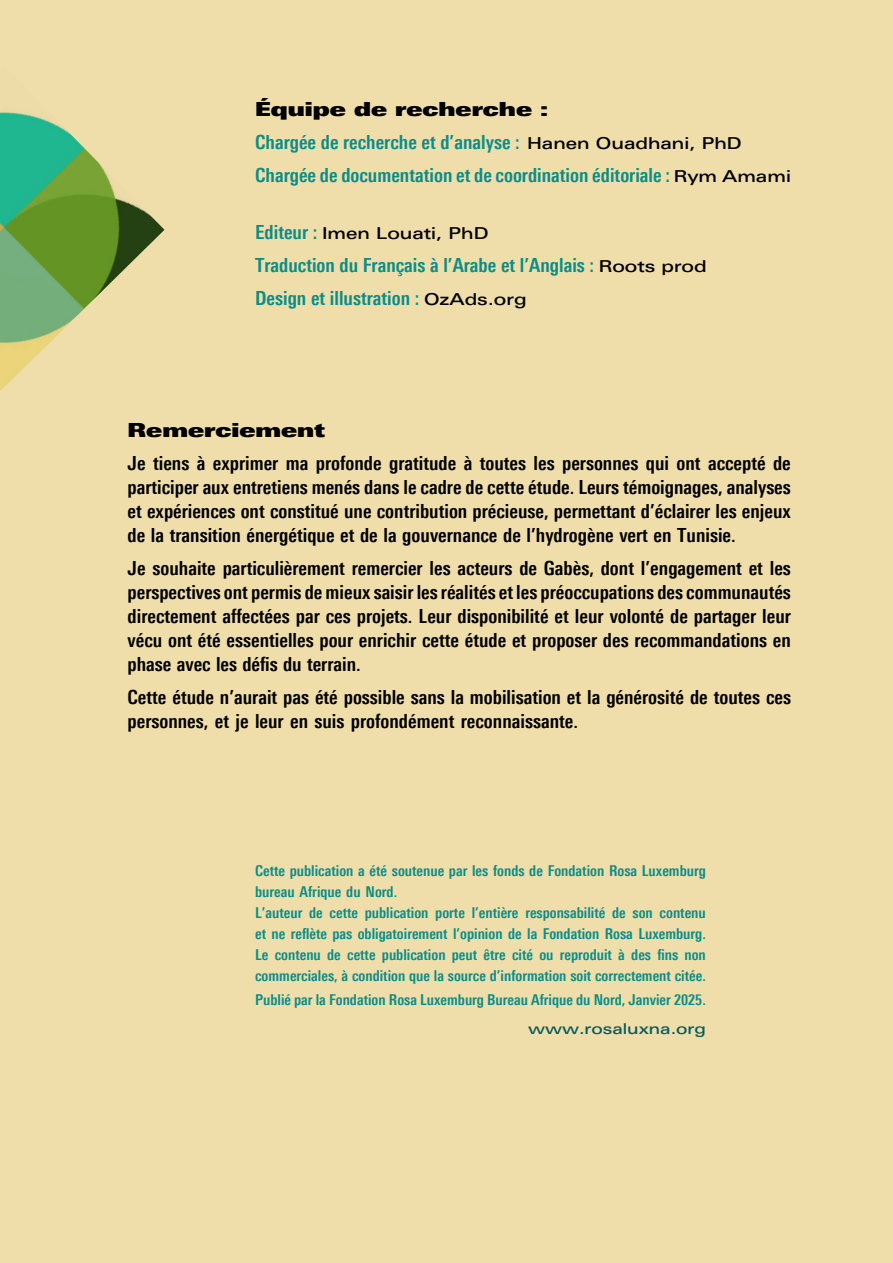
<style>
.page{position:relative;width:893px;height:1263px;background:#f0deaa}
.page>*{position:absolute;margin:0;border:0;box-sizing:border-box;transform-origin:0 0}
.t1{font:700 19.5px/24px "Linotype Univers 620 Cn";color:#000;text-align:justify}
.t2{font:700 19.5px/33px "Linotype Univers 620 Cn";color:#0a8d88}
.t3{font:19.5px "Linotype Univers 940 Ex X Black";color:#000}
.t4{font:500 16.5px "Linotype Univers 540 Ex";color:#000}
.t5{font:700 15px/21px "Linotype Univers 620 Cn";color:#0a8d88}
.t6{font:500 15px "Linotype Univers 540 Ex";color:#0b5a59}
.s1{font-family:"Linotype Univers 540 Ex";font-weight:500;font-size:16.5px;color:#000}
.s2{font-family:"Linotype Univers 620 Cn";font-weight:700;font-size:19.5px;color:#0a8d88}
</style>
<div class="page">
<img style="left:0;top:111px;width:165px;height:279px">
<p class="t3" style="left:255px;top:98px;width:295px">Équipe de recherche :</p>
<p class="t2" style="left:255px;top:126px;width:537px">Chargée de recherche et d’analyse : <span class="s1">Hanen Ouadhani, PhD<br></span>Chargée de documentation et de coordination éditoriale : <span class="s1">Rym Amami</span></p>
<p class="t4" style="left:255px;top:223px;width:235px"><span class="s2">Editeur :</span> Imen Louati, PhD</p>
<p class="t2" style="left:255px;top:249px;width:453px">Traduction du Français à l’Arabe et l’Anglais : <span class="s1">Roots prod<br></span>Design et illustration : <span class="s1">OzAds.org</span></p>
<p class="t3" style="left:128px;top:419px;width:199px">Remerciement</p>
<p class="t1" style="left:128px;top:451px;width:665px">Je tiens à exprimer ma profonde gratitude à toutes les personnes qui ont accepté de participer aux entretiens menés dans le cadre de cette étude. Leurs témoignages, analyses et expériences ont constitué une contribution précieuse, permettant d’éclairer les enjeux de la transition énergétique et de la gouvernance de l’hydrogène vert en Tunisie.</p>
<p class="t1" style="left:128px;top:556px;width:665px">Je souhaite particulièrement remercier les acteurs de Gabès, dont l’engagement et les perspectives ont permis de mieux saisir les réalités et les préoccupations des communautés directement affectées par ces projets. Leur disponibilité et leur volonté de partager leur vécu ont été essentielles pour enrichir cette étude et proposer des recommandations en phase avec les défis du terrain.</p>
<p class="t1" style="left:128px;top:685px;width:665px">Cette étude n’aurait pas été possible sans la mobilisation et la générosité de toutes ces personnes, et je leur en suis profondément reconnaissante.</p>
<p class="t5" style="left:255px;top:860px;width:452px">Cette publication a été soutenue par les fonds de Fondation Rosa Luxemburg bureau Afrique du Nord.<br>L’auteur de cette publication porte l’entière responsabilité de son contenu et ne reflète pas obligatoirement l’opinion de la Fondation Rosa Luxemburg.<br>Le contenu de cette publication peut être cité ou reproduit à des fins non commerciales, à condition que la source d’information soit correctement citée.</p>
<p class="t5" style="left:255px;top:989px;width:452px">Publié par la Fondation Rosa Luxemburg Bureau Afrique du Nord, Janvier 2025.</p>
<p class="t6" style="left:528px;top:1019px;width:179px">www.rosaluxna.org</p>
</div>
